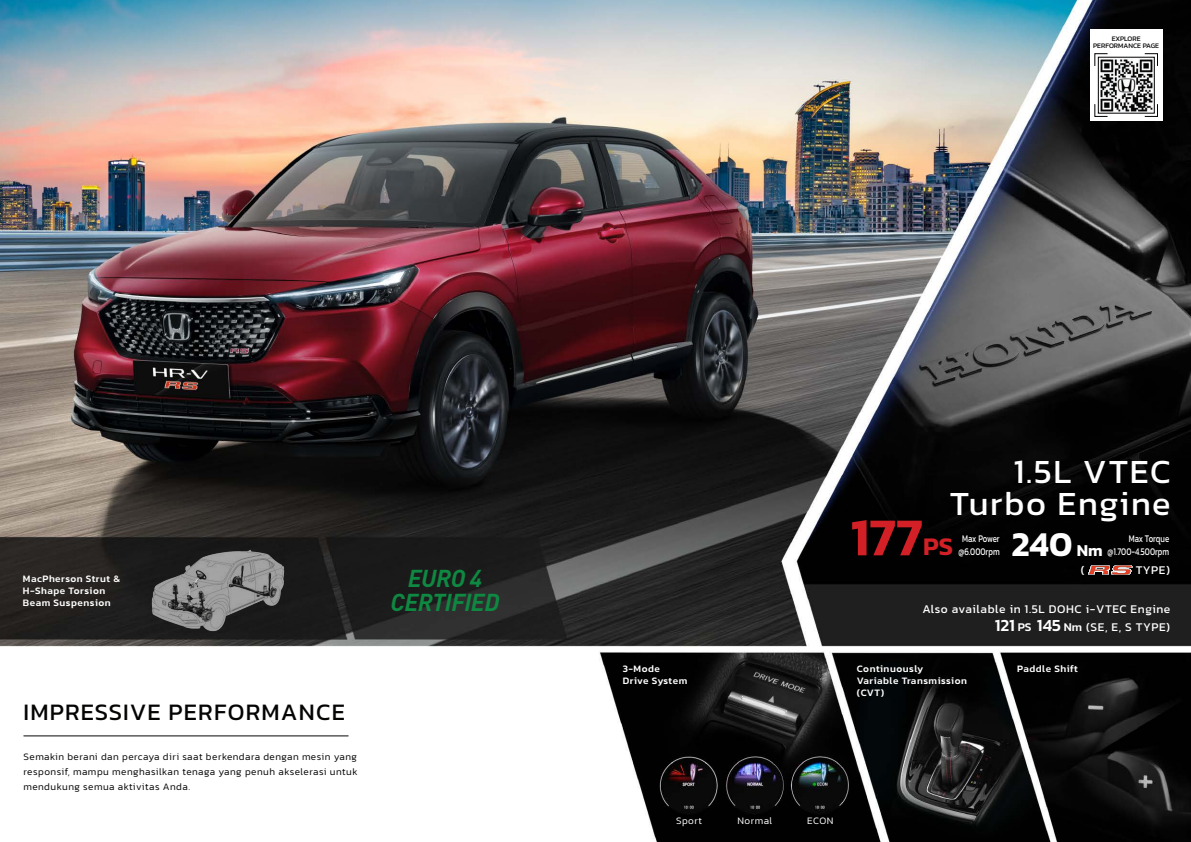
<style>
.page{position:relative;width:1191px;height:842px;background:#fff}
.page>*{position:absolute;margin:0;border:0;box-sizing:border-box;transform-origin:0 0}
.t1{font:600 53.8px "Kanit";color:#d22026}
.t2{font:34.4px/32px "Kanit";letter-spacing:.05em;color:#fff;text-align:right}
.t3{font:italic 700 24.2px/24px "DIN";letter-spacing:-.02em;color:#0f8842;text-align:center}
.t4{font:24px "Kanit";letter-spacing:.05em;color:#040503}
.t5{font:12px/17.8px "Kanit";letter-spacing:.05em;color:#fff;text-align:right}
.t6{font:10.3px/12.4px "Kanit";color:#fff;text-align:right;scale:.76 1}
.t7{font:300 10px/15px "Kanit";letter-spacing:.05em;color:#040503;text-align:justify}
.t8{font:500 10px/12px "Kanit";letter-spacing:.05em;color:#fff}
.t9{font:300 10px "Kanit";letter-spacing:.05em;color:#fff}
.t10{font:7px/7px "Kanit";color:#010102;text-align:center}
.s1{font-weight:600;font-size:35.4px}
.s2{font-weight:600;font-size:16.9px}
.s3{font-size:25.7px}
.s4{font-weight:500;font-size:17.2px}
.s5{font-weight:500}
</style>
<div class="page">
<img style="left:0;top:0;width:1191px;height:842px">
<hr style="left:24px;top:735px;width:324px;height:1px;background:#231f20">
<div style="left:1090px;top:30px;width:72px;height:91px;background:#fff"></div>
<img style="left:1100px;top:59px;width:52px;height:55px">
<svg style="left:1094px;top:53px;width:14px;height:13px"></svg>
<svg style="left:1144px;top:104px;width:14px;height:13px"></svg>
<svg style="left:1144px;top:53px;width:14px;height:13px"></svg>
<svg style="left:1094px;top:104px;width:14px;height:13px"></svg>
<img style="left:151px;top:542px;width:133px;height:91px">
<svg style="left:1086px;top:564px;width:47px;height:12px"></svg>
<p class="t10" style="left:1093px;top:35px;width:67px">EXPLORE<br>PERFORMANCE PAGE</p>
<p class="t8" style="left:23px;top:573px;width:99px">MacPherson Strut &amp;<br>H-Shape Torsion<br>Beam Suspension</p>
<h3 class="t3" style="left:390px;top:565px;width:111px">EURO 4<br>CERTIFIED</h3>
<h3 class="t4" style="left:24px;top:695px;width:323px">IMPRESSIVE PERFORMANCE</h3>
<p class="t7" style="left:24px;top:749px;width:336px">Semakin berani dan percaya diri saat berkendara dengan mesin yang responsif, mampu menghasilkan tenaga yang penuh akselerasi untuk mendukung semua aktivitas Anda.</p>
<p class="t8" style="left:623px;top:662px;width:66px">3-Mode<br>Drive System</p>
<h2 class="t2" style="left:949px;top:455px;width:222px">1.5L VTEC<br>Turbo Engine</h2>
<p class="t6" style="left:1011px;top:533px;width:209px">Max Torque<br><span class="s1">240</span> <span class="s2">Nm</span> @1.700-4.500rpm</p>
<h1 class="t1" style="left:850px;top:496px;width:104px">177<span class="s3">PS</span></h1>
<p class="t6" style="left:962px;top:532px;width:51px">Max Power</p>
<p class="t6" style="left:958px;top:545px;width:56px">@6.000rpm</p>
<p class="t5" style="left:1080px;top:561px;width:5px">(</p>
<p class="t5" style="left:1135px;top:561px;width:36px">TYPE)</p>
<p class="t5" style="left:922px;top:600px;width:249px">Also available in 1.5L DOHC i-VTEC Engine<br><span class="s4">121</span> <span class="s5">PS</span> <span class="s4">145</span> <span class="s5">Nm</span> (SE, E, S TYPE)</p>
<p class="t8" style="left:856px;top:662px;width:68px">Continuously</p>
<p class="t8" style="left:1017px;top:662px;width:62px">Paddle Shift</p>
<p class="t8" style="left:856px;top:674px;width:112px">Variable Transmission (CVT)</p>
<p class="t9" style="left:676px;top:814px;width:28px">Sport</p>
<p class="t9" style="left:737px;top:814px;width:36px">Normal</p>
<p class="t9" style="left:807px;top:814px;width:28px">ECON</p>
</div>
